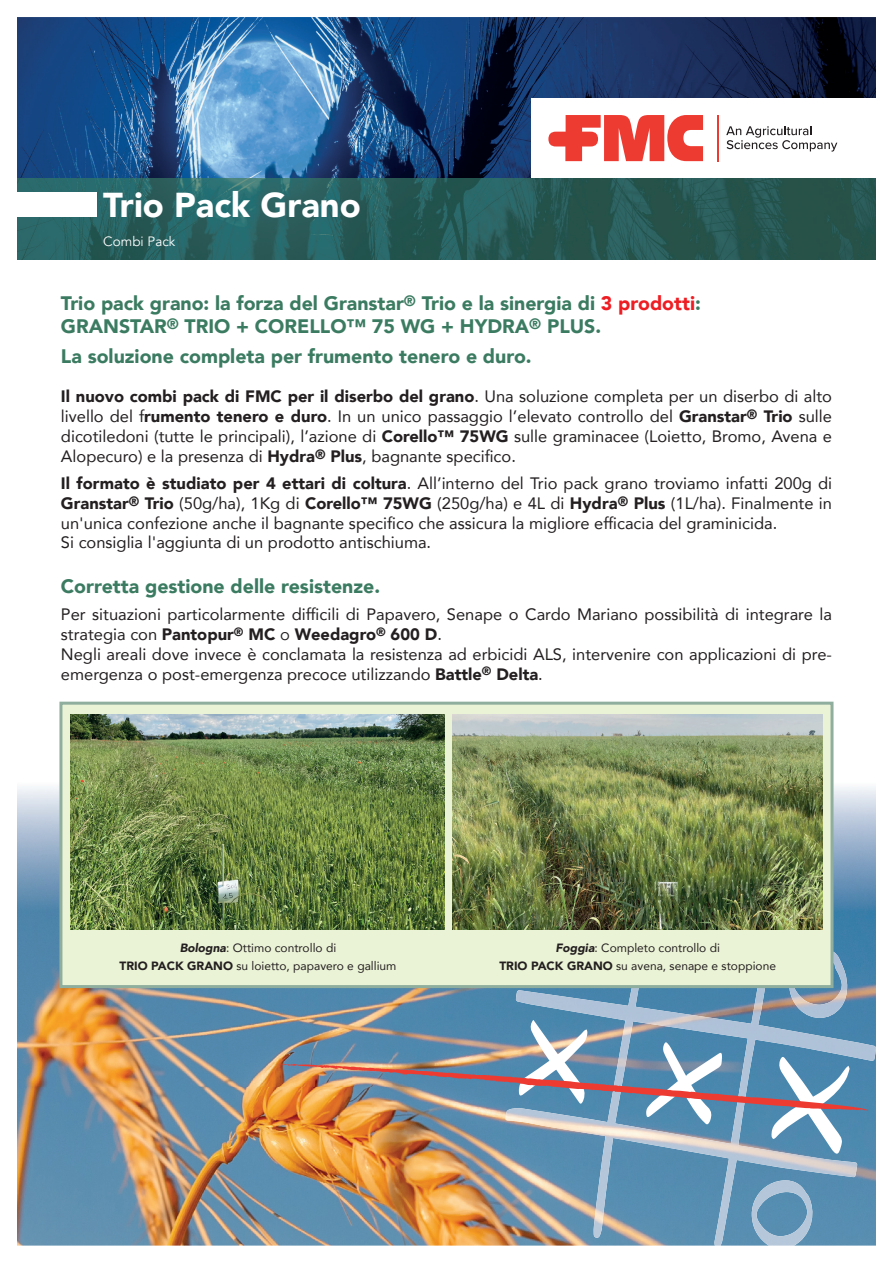
<style>
.page{position:relative;width:893px;height:1263px;background:#fff}
.page>*{position:absolute;margin:0;border:0;box-sizing:border-box;transform-origin:0 0}
.t1{font:900 34.5px "Avenir";color:#fff}
.t2{font:900 19.5px/23.4px "Avenir";color:#3b7b61}
.t3{font:16.5px/19.8px "Avenir";color:#231f20}
.t4{font:13.5px "Avenir";color:#fff}
.t5{font:12px/18px "Avenir";color:#231f20;text-align:center}
.s1{color:#ee1d23}
.s2{font-weight:900}
.s3{font-style:inherit}
.s4{font-weight:900;font-style:italic}
</style>
<div class="page">
<img style="left:17px;top:17px;width:859px;height:161px">
<img style="left:17px;top:178px;width:859px;height:81px">
<div style="left:17px;top:192px;width:80px;height:25px;background:#fff"></div>
<img style="left:17px;top:770px;width:859px;height:475px">
<img style="left:505px;top:916px;width:371px;height:104px">
<img style="left:784px;top:949px;width:63px;height:69px">
<img style="left:280px;top:1020px;width:596px;height:226px">
<div style="left:59px;top:702px;width:774px;height:286px;background:#ebf3d6;border:3px solid #8fae9d"></div>
<img style="left:71px;top:714px;width:374px;height:215px">
<img style="left:453px;top:714px;width:370px;height:215px">
<div style="left:531px;top:98px;width:362px;height:80px;background:#fff"></div>
<svg style="left:548px;top:115px;width:155px;height:46px"></svg>
<hr style="left:718px;top:115px;width:1px;height:46px;background:#ee3b32">
<svg style="left:726px;top:126px;width:111px;height:26px"></svg>
<h1 class="t1" style="left:103px;top:175px;width:259px">Trio Pack Grano</h1>
<p class="t4" style="left:103px;top:233px;width:74px">Combi Pack</p>
<p class="t2" style="left:61px;top:291px;width:641px">Trio pack grano: la forza del Granstar<sup>®</sup> Trio e la sinergia di <span class="s1">3 prodotti</span>:<br>GRANSTAR<sup>®</sup> TRIO + CORELLO™ 75 WG + HYDRA<sup>®</sup> PLUS.</p>
<p class="t2" style="left:61px;top:344px;width:472px">La soluzione completa per frumento tenero e duro.</p>
<p class="t3" style="left:61px;top:386px;width:773px;text-align:justify"><span class="s2">Il nuovo combi pack di FMC per il diserbo del grano</span>. Una soluzione completa per un diserbo di alto livello del f<span class="s2">rumento tenero e duro</span>. In un unico passaggio l’elevato controllo del <span class="s2">Granstar</span><sup>®</sup> <span class="s2">Trio</span> sulle dicotiledoni (tutte le principali), l’azione di <span class="s2">Corello™ 75WG</span> sulle graminacee (Loietto, Bromo, Avena e Alopecuro) e la presenza di <span class="s2">Hydra</span><sup>®</sup> <span class="s2">Plus</span>, bagnante specifico.</p>
<p class="t3" style="left:61px;top:473px;width:773px"><span class="s2">Il formato è studiato per 4 ettari di coltura</span>. All’interno del Trio pack grano troviamo infatti 200g di <span class="s2">Granstar</span><sup>®</sup> <span class="s2">Trio</span> (50g/ha), 1Kg di <span class="s2">Corello™ 75WG</span> (250g/ha) e 4L di <span class="s2">Hydra</span><sup>®</sup> <span class="s2">Plus</span> (1L/ha). Finalmente in un'unica confezione anche il bagnante specifico che assicura la migliore efficacia del graminicida.<br>Si consiglia l'aggiunta di un prodotto antischiuma.</p>
<p class="t2" style="left:61px;top:574px;width:321px">Corretta gestione delle resistenze.</p>
<p class="t3" style="left:61px;top:604px;width:772px">Per situazioni particolarmente difficili di Papavero, Senape o Cardo Mariano possibilità di integrare la strategia con <span class="s2">Pantopur</span><sup>®</sup> <span class="s2">MC</span> <span class="s3">o</span> <span class="s2">Weedagro</span><sup>®</sup> <span class="s2">600 D</span>.<br>Negli areali dove invece è conclamata la resistenza ad erbicidi ALS, intervenire con applicazioni di pre&shy;emergenza o post-emergenza precoce utilizzando <span class="s2">Battle</span><sup>®</sup> <span class="s2">Delta</span>.</p>
<p class="t5" style="left:119px;top:939px;width:278px"><span class="s4">Bologna</span>: Ottimo controllo di<br><span class="s2">TRIO PACK GRANO</span> su loietto, papavero e gallium</p>
<p class="t5" style="left:499px;top:939px;width:278px"><span class="s4">Foggia</span>: Completo controllo di<br><span class="s2">TRIO PACK GRANO</span> su avena, senape e stoppione</p>
</div>
